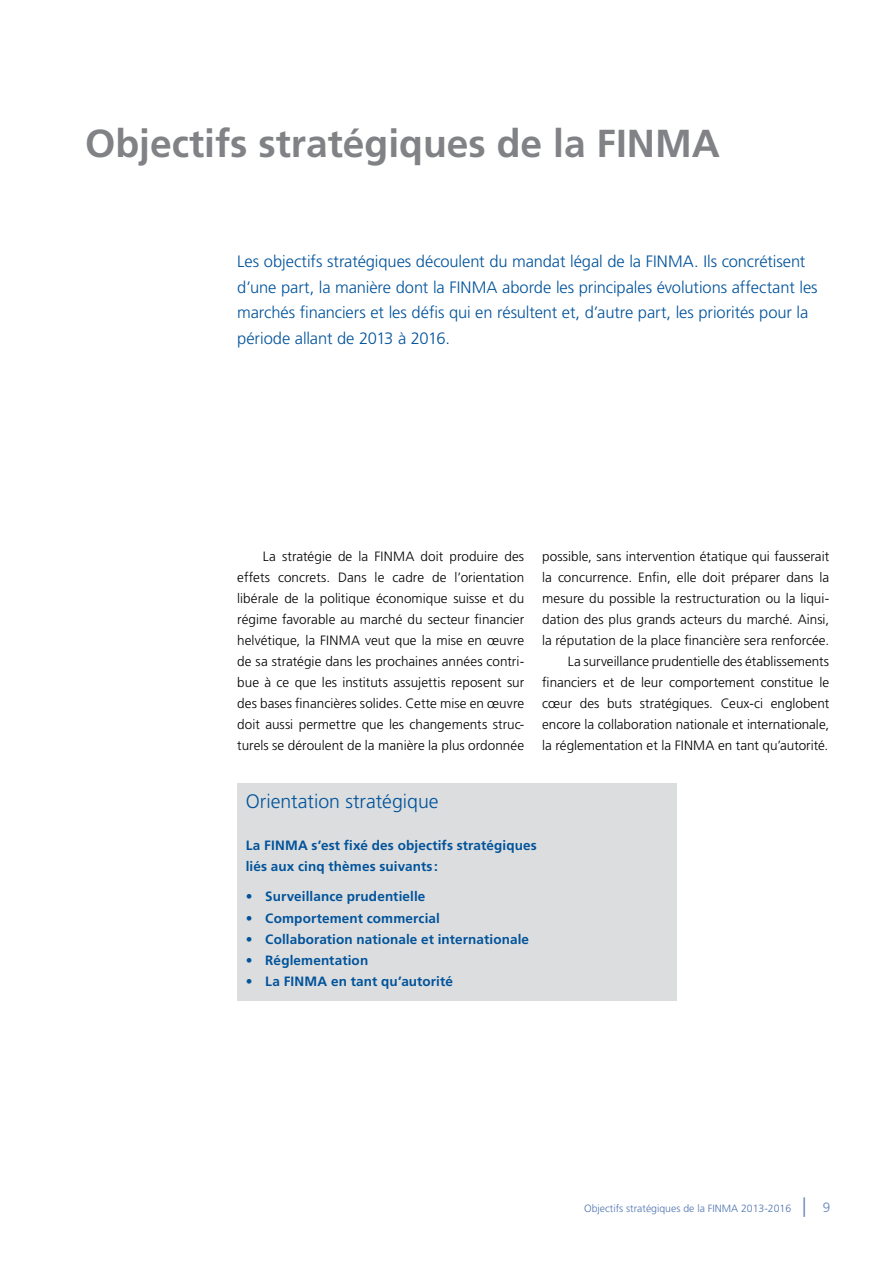
<style>
.page{position:relative;width:893px;height:1263px;background:#fff}
.page>*{position:absolute;margin:0;border:0;box-sizing:border-box;transform-origin:0 0}
.t1{font:700 39px "Frutiger LT Std";color:#808285}
.t2{font:300 19.5px "Frutiger LT Std";color:#00539b}
.t3{font:300 16.5px/25.5px "Frutiger LT Std";letter-spacing:-.005em;color:#00539b}
.t4{font:300 13.5px/21px "Frutiger LT Std";color:#000;text-align:justify}
.t5{font:700 13.5px/21px "Frutiger LT Std";letter-spacing:.01em;color:#00539b}
.t6{font:300 10.5px "Frutiger LT Std";color:#5074b1}
.s1{font-size:19.5px;color:#6682ba}
.s2{font-size:13.5px;color:#6682ba}
</style>
<div class="page">
<div style="left:237px;top:783px;width:440px;height:218px;background:#dcddde"></div>
<h1 class="t1" style="left:85px;top:120px;width:636px">Objectifs stratégiques de la FINMA</h1>
<p class="t3" style="left:237px;top:249px;width:582px">Les objectifs stratégiques découlent du mandat légal de la FINMA. Ils concrétisent d’une part, la manière dont la FINMA aborde les principales évolutions affectant les marchés financiers et les défis qui en résultent et, d’autre part, les priorités pour la période allant de 2013 à 2016.</p>
<p class="t4" style="left:237px;top:546px;width:288px;text-indent:26px">La stratégie de la FINMA doit produire des effets concrets. Dans le cadre de l’orientation libérale de la politique économique suisse et du régime favorable au marché du secteur financier helvétique, la FINMA veut que la mise en œuvre de sa stratégie dans les prochaines années contri&shy;bue à ce que les instituts assujettis reposent sur des bases financières solides. Cette mise en œuvre doit aussi permettre que les changements struc&shy;turels se déroulent de la manière la plus ordonnée</p>
<p class="t4" style="left:542px;top:546px;width:288px;text-align:right">possible, sans intervention étatique qui fausserait la concurrence. Enfin, elle doit préparer dans la mesure du possible la restructuration ou la liqui&shy;dation des plus grands acteurs du marché. Ainsi, la réputation de la place financière sera renforcée.<br>La surveillance prudentielle des établissements financiers et de leur comportement constitue le cœur des buts stratégiques. Ceux-ci englobent encore la collaboration nationale et internationale, la réglementation et la FINMA en tant qu’autorité.</p>
<h2 class="t2" style="left:246px;top:791px;width:194px">Orientation stratégique</h2>
<p class="t5" style="left:246px;top:835px;width:293px">La FINMA s’est fixé des objectifs stratégiques liés aux cinq thèmes suivants :</p>
<p class="t5" style="left:246px;top:886px;width:181px">• Surveillance prudentielle</p>
<p class="t5" style="left:246px;top:907px;width:196px">• Comportement commercial</p>
<p class="t5" style="left:246px;top:928px;width:285px">• Collaboration nationale et internationale</p>
<p class="t5" style="left:246px;top:949px;width:124px">• Réglementation</p>
<p class="t5" style="left:246px;top:970px;width:209px">• La FINMA en tant qu’autorité</p>
<p class="t6" style="left:584px;top:1203px;width:248px">Objectifs stratégiques de la FINMA 2013-2016 <span class="s1">|</span> <span class="s2">9</span></p>
</div>
